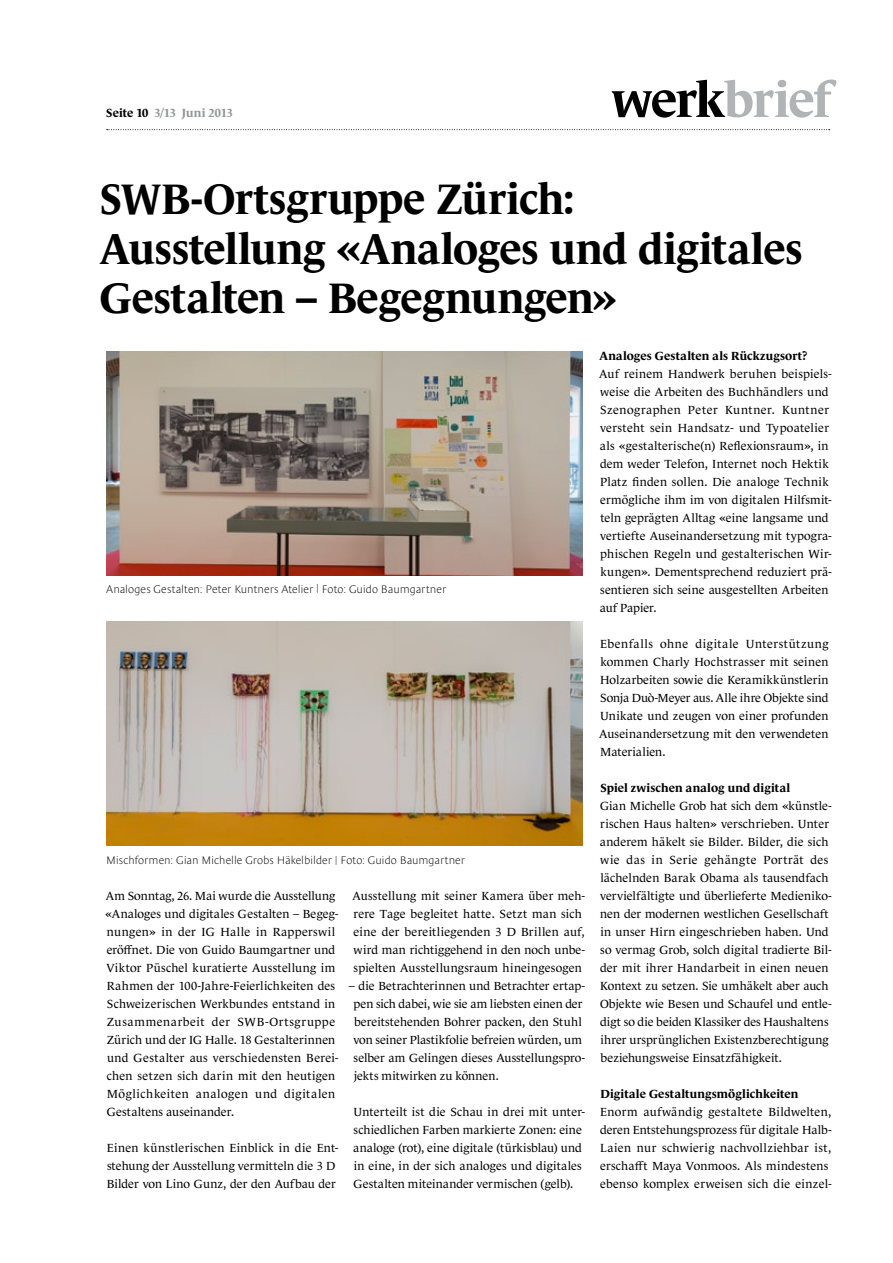
<style>
.page{position:relative;width:893px;height:1263px;background:#fff}
.page>*{position:absolute;margin:0;border:0;box-sizing:border-box;transform-origin:0 0}
.t1{font:700 43.5px/49.5px "Le Monde Journal Std";letter-spacing:-.01em;color:#000}
.t2{font:12px/18px "Le Monde Journal Std";letter-spacing:.01em;color:#000}
.t3{font:700 12px "Le Monde Journal Std";letter-spacing:.01em;color:#000}
.t4{font:700 12px "Le Monde Journal Std";color:#939598}
.t5{font:200 11.25px "Le Monde Sans Std";letter-spacing:-.005em;color:#000}
.s1{color:#000}
.s2{font-size:9px}
</style>
<div class="page">
<svg style="left:107px;top:129px;width:723px;height:1px"></svg>
<svg style="left:612px;top:80px;width:224px;height:38px"></svg>
<img style="left:106px;top:351px;width:477px;height:224px">
<img style="left:106px;top:621px;width:477px;height:225px">
<p class="t4" style="left:106px;top:106px;width:128px"><span class="s1">Seite 10</span> 3/13 Juni 2013</p>
<h1 class="t1" style="left:100px;top:175px;width:704px">SWB-Ortsgruppe Zürich:<br>Ausstellung «Analoges und digitales<br>Gestalten – Begegnungen»</h1>
<p class="t5" style="left:106px;top:583px;width:341px">Analoges Gestalten: Peter Kuntners Atelier <span class="s2">|</span> Foto: Guido Baumgartner</p>
<p class="t5" style="left:106px;top:854px;width:360px">Mischformen: Gian Michelle Grobs Häkelbilder <span class="s2">|</span> Foto: Guido Baumgartner</p>
<p class="t2" style="left:353px;top:887px;width:234px">Ausstellung mit seiner Kamera über meh&shy;rere Tage begleitet hatte. Setzt man sich eine der bereitliegenden 3 D Brillen auf, wird man richtiggehend in den noch unbe&shy;spielten Ausstellungsraum hineingesogen</p>
<p class="t2" style="left:353px;top:977px;width:233px;text-indent:-5px">– die Betrachterinnen und Betrachter ertap&shy;pen sich dabei, wie sie am liebsten einen der bereitstehenden Bohrer packen, den Stuhl von seiner Plastikfolie befreien würden, um selber am Gelingen dieses Ausstellungspro&shy;jekts mitwirken zu können.</p>
<p class="t2" style="left:353px;top:1103px;width:233px">Unterteilt ist die Schau in drei mit unter&shy;schiedlichen Farben markierte Zonen: eine analoge (rot), eine digitale (türkisblau) und in eine, in der sich analoges und digitales Gestalten miteinander vermischen (gelb).</p>
<p class="t2" style="left:105px;top:887px;width:234px">Am Sonntag, 26. Mai wurde die Ausstellung «Analoges und digitales Gestalten – Begeg&shy;nungen» in der IG Halle in Rapperswil eröffnet. Die von Guido Baumgartner und Viktor Püschel kuratierte Ausstellung im Rahmen der 100-Jahre-Feierlichkeiten des Schweizerischen Werkbundes entstand in Zusammenarbeit der SWB-Ortsgruppe Zürich und der IG Halle. 18 Gestalterinnen und Gestalter aus verschiedensten Berei&shy;chen setzen sich darin mit den heutigen Möglichkeiten analogen und digitalen Gestaltens auseinander.</p>
<p class="t2" style="left:107px;top:1139px;width:233px">Einen künstlerischen Einblick in die Ent&shy;stehung der Ausstellung vermitteln die 3 D<br>Bilder von Lino Gunz, der den Aufbau der</p>
<p class="t3" style="left:599px;top:349px;width:210px">Analoges Gestalten als Rückzugsort?</p>
<p class="t2" style="left:599px;top:365px;width:234px">Auf reinem Handwerk beruhen beispiels&shy;weise die Arbeiten des Buchhändlers und Szenographen Peter Kuntner. Kuntner versteht sein Handsatz- und Typoatelier als «gestalterische(n) Reflexionsraum», in dem weder Telefon, Internet noch Hektik Platz finden sollen. Die analoge Technik ermögliche ihm im von digitalen Hilfsmit&shy;teln geprägten Alltag «eine langsame und vertiefte Auseinandersetzung mit typogra&shy;phischen Regeln und gestalterischen Wir&shy;kungen». Dementsprechend reduziert prä&shy;sentieren sich seine ausgestellten Arbeiten auf Papier.</p>
<p class="t2" style="left:599px;top:635px;width:231px;text-align:justify">Ebenfalls ohne digitale Unterstützung kommen Charly Hochstrasser mit seinen Holzarbeiten sowie die Keramikkünstlerin Sonja Duò-Meyer aus. Alle ihre Objekte sind Unikate und zeugen von einer profunden Auseinandersetzung mit den verwendeten Materialien.</p>
<p class="t3" style="left:600px;top:781px;width:191px">Spiel zwischen analog und digital</p>
<p class="t2" style="left:600px;top:797px;width:233px">Gian Michelle Grob hat sich dem «künstle&shy;rischen Haus halten» verschrieben. Unter anderem häkelt sie Bilder. Bilder, die sich wie das in Serie gehängte Porträt des lächelnden Barak Obama als tausendfach vervielfältigte und überlieferte Medieniko&shy;nen der modernen westlichen Gesellschaft in unser Hirn eingeschrieben haben. Und so vermag Grob, solch digital tradierte Bil&shy;der mit ihrer Handarbeit in einen neuen Kontext zu setzen. Sie umhäkelt aber auch Objekte wie Besen und Schaufel und entle&shy;digt so die beiden Klassiker des Haushaltens ihrer ursprünglichen Existenzberechtigung beziehungsweise Einsatzfähigkeit.</p>
<p class="t3" style="left:600px;top:1087px;width:200px">Digitale Gestaltungsmöglichkeiten</p>
<p class="t2" style="left:600px;top:1103px;width:233px">Enorm aufwändig gestaltete Bildwelten, deren Entstehungsprozess für digitale Halb-Laien nur schwierig nachvollziehbar ist, erschafft Maya Vonmoos. Als mindestens ebenso komplex erweisen sich die einzel-</p>
</div>
